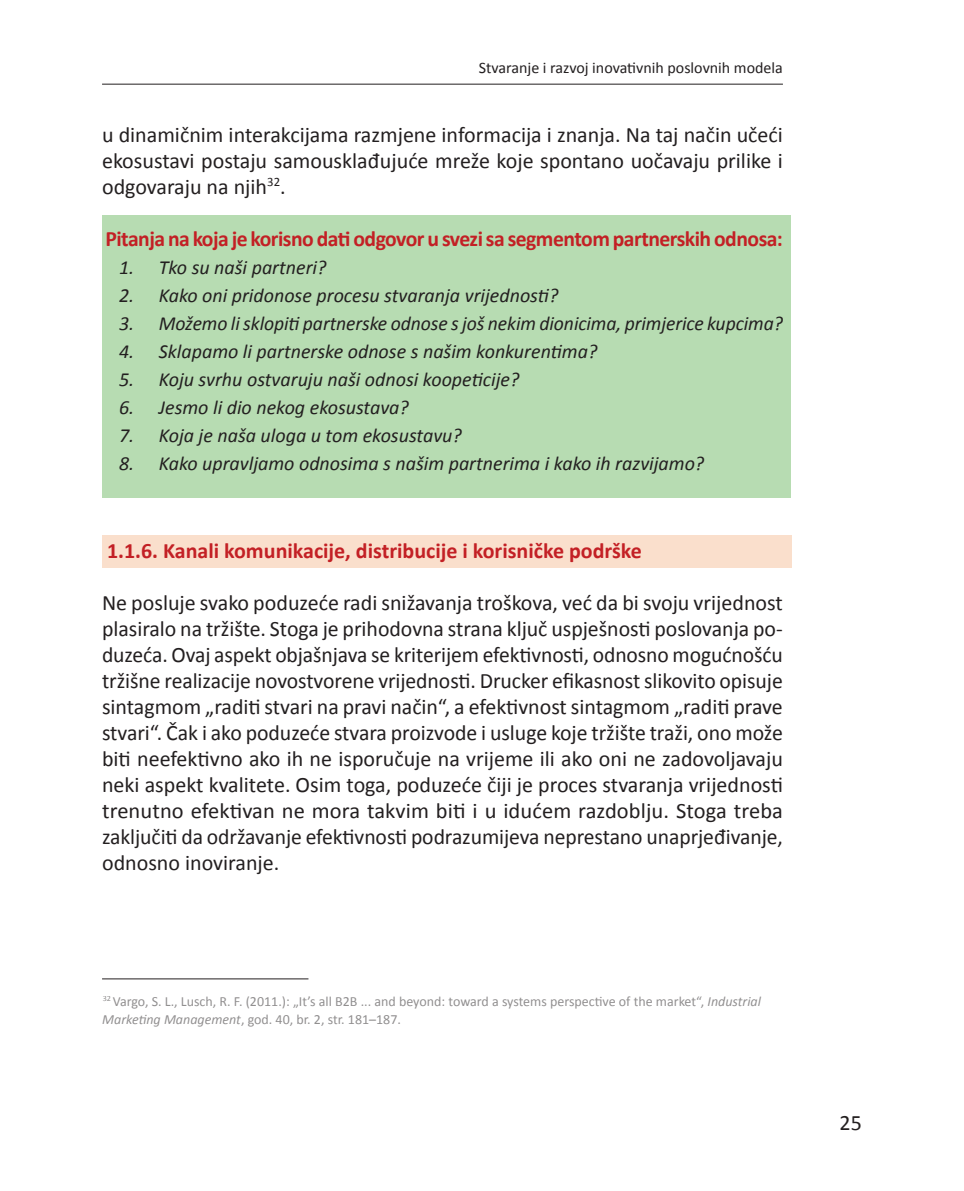
<style>
.page{position:relative;width:964px;height:1191px;background:#fff}
.page>*{position:absolute;margin:0;border:0;box-sizing:border-box;transform-origin:0 0}
.t1{font:22px/26px "Calibri";color:#231f20;text-align:justify}
.t2{font:700 22px "Calibri";letter-spacing:-.025em;color:#c32025}
.t3{font:700 22px "Calibri";color:#c32025}
.t4{font:italic 20px "Calibri";color:#231f20}
.t5{font:16px "Calibri";color:#231f20}
.t6{font:14px/18px "Calibri";color:#231f20}
.s1{font-style:italic}
</style>
<div class="page">
<div style="left:102px;top:535px;width:689px;height:32px;background:#fadfcc"></div>
<div style="left:102px;top:215px;width:689px;height:282px;background:#b7dcb2"></div>
<hr style="left:102px;top:978px;width:206px;height:1px;background:#231f20">
<hr style="left:102px;top:84px;width:681px;height:1px;background:#231f20">
<p class="t5" style="left:479px;top:58px;width:305px">Stvaranje i razvoj inovativnih poslovnih modela</p>
<p class="t1" style="left:102px;top:122px;width:682px">u dinamičnim interakcijama razmjene informacija i znanja. Na taj način učeći ekosustavi postaju samousklađujuće mreže koje spontano uočavaju prilike i odgovaraju na njih<sup>32</sup>.</p>
<p class="t2" style="left:105px;top:224px;width:679px">Pitanja na koja je korisno dati odgovor u svezi sa segmentom partnerskih odnosa:</p>
<p class="t4" style="left:119px;top:253px;width:209px">1. Tko su naši partneri?</p>
<p class="t4" style="left:119px;top:281px;width:441px">2. Kako oni pridonose procesu stvaranja vrijednosti?</p>
<p class="t4" style="left:119px;top:309px;width:665px">3. Možemo li sklopiti partnerske odnose s još nekim dionicima, primjerice kupcima?</p>
<p class="t4" style="left:119px;top:337px;width:480px">4. Sklapamo li partnerske odnose s našim konkurentima?</p>
<p class="t4" style="left:119px;top:365px;width:402px">5. Koju svrhu ostvaruju naši odnosi koopeticije?</p>
<p class="t4" style="left:119px;top:393px;width:291px">6. Jesmo li dio nekog ekosustava?</p>
<p class="t4" style="left:119px;top:421px;width:344px">7. Koja je naša uloga u tom ekosustavu?</p>
<p class="t4" style="left:119px;top:449px;width:587px">8. Kako upravljamo odnosima s našim partnerima i kako ih razvijamo?</p>
<p class="t3" style="left:107px;top:536px;width:536px">1.1.6. Kanali komunikacije, distribucije i korisničke podrške</p>
<p class="t1" style="left:102px;top:590px;width:682px">Ne posluje svako poduzeće radi snižavanja troškova, već da bi svoju vrijednost plasiralo na tržište. Stoga je prihodovna strana ključ uspješnosti poslovanja po&shy;duzeća. Ovaj aspekt objašnjava se kriterijem efektivnosti, odnosno mogućnošću tržišne realizacije novostvorene vrijednosti. Drucker efikasnost slikovito opisuje sintagmom „raditi stvari na pravi način“, a efektivnost sintagmom „raditi prave stvari“. Čak i ako poduzeće stvara proizvode i usluge koje tržište traži, ono može biti neefektivno ako ih ne isporučuje na vrijeme ili ako oni ne zadovoljavaju neki aspekt kvalitete. Osim toga, poduzeće čiji je proces stvaranja vrijednosti trenutno efektivan ne mora takvim biti i u idućem razdoblju. Stoga treba zaključiti da održavanje efektivnosti podrazumijeva neprestano unaprjeđivanje, odnosno inoviranje.</p>
<p class="t6" style="left:102px;top:992px;width:660px"><sup>32</sup> Vargo, S. L., Lusch, R. F. (2011.): „It’s all B2B ... and beyond: toward a systems perspective of the market“, <span class="s1">Industrial<br>Marketing Management</span>, god. 40, br. 2, str. 181–187.</p>
<p class="t1" style="left:839px;top:1110px;width:24px">25</p>
</div>
